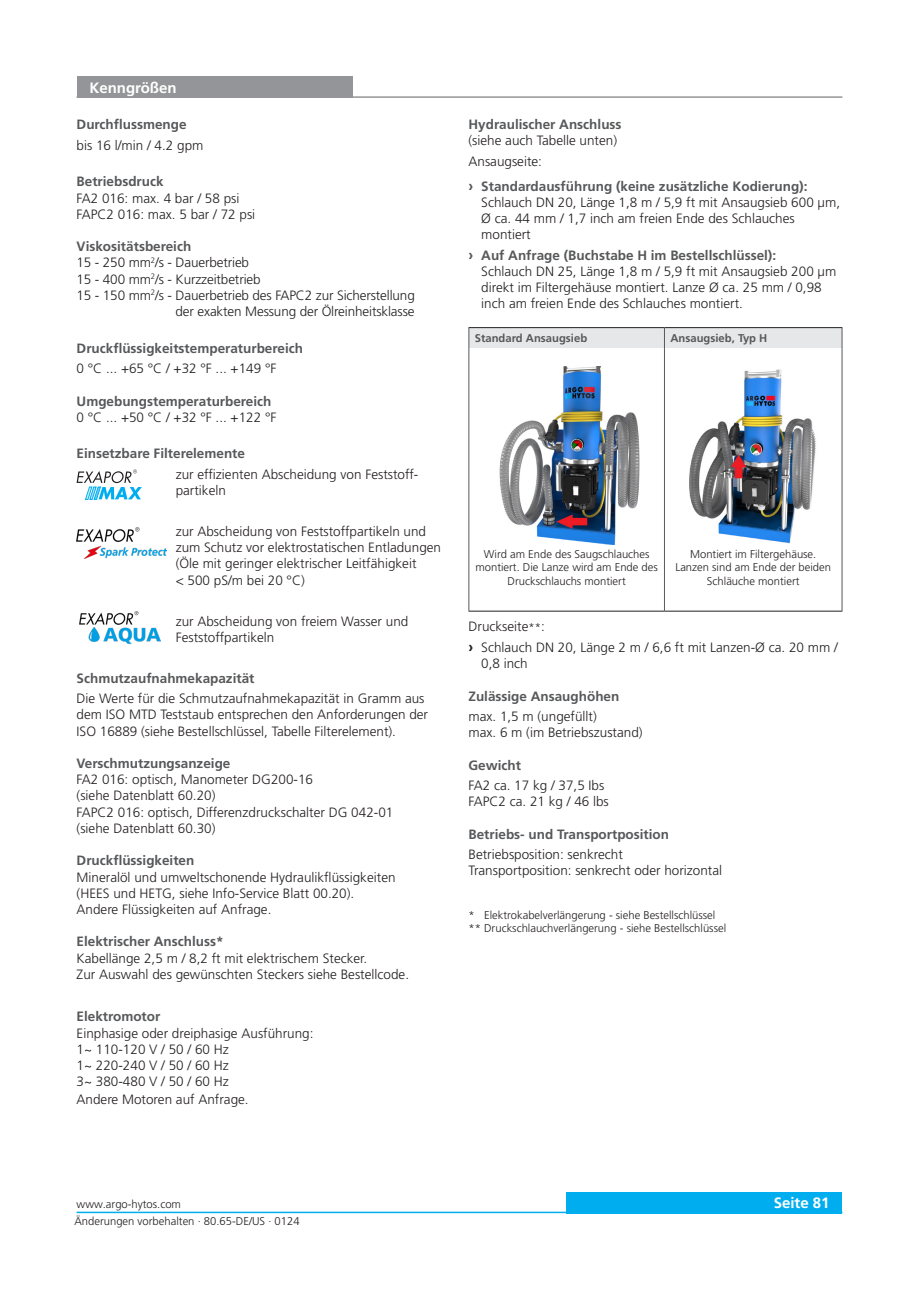
<style>
.page{position:relative;width:919px;height:1289px;background:#fff}
.page>*{position:absolute;margin:0;border:0;box-sizing:border-box;transform-origin:0 0}
._04_Headline_white{font:700 15px "Frutiger LT Pro";color:#fff}
._06_Copytext{font:300 13.5px/16.2px "Frutiger LT Pro";color:#231f20}
._05_Subline_Copytext{font:300 13.5px/16.2px "Frutiger LT Pro";color:#231f20}
._05_Subline_Copytext-2{font:700 13.5px "Frutiger LT Pro";color:#57585a}
._06_Copytext-2{font:700 13.5px "Frutiger LT Pro";color:#57585a}
._08_Legend{font:300 11.25px/13.5px "Frutiger LT Pro";color:#231f20}
.Copytext{font:300 11.25px/13.5px "Frutiger LT Pro";color:#231f20;text-align:center}
._05_Subline_Copytext-3{font:700 11.25px "Frutiger LT Pro";color:#57585a}
.s1{font-weight:700;color:#57585a}
.s2{font-weight:700;font-size:15px;color:#57585a}
.s3{font-size:11.25px}
.s4{font-weight:700;font-size:15px}
</style>
<div class="page">
<div style="left:566px;top:1191px;width:276px;height:22px;background:#00aeef"></div>
<hr style="left:77px;top:1211px;width:765px;height:2px;background:#00aeef">
<div style="left:77px;top:77px;width:275px;height:21px;background:#939598"></div>
<hr style="left:77px;top:96px;width:765px;height:2px;background:#939598">
<svg style="left:468px;top:327px;width:374px;height:21px;background:#dbdcde"></svg>
<hr style="left:468px;top:348px;width:1px;height:262px;background:#57585a">
<hr style="left:664px;top:348px;width:1px;height:262px;background:#57585a">
<hr style="left:841px;top:348px;width:1px;height:262px;background:#57585a">
<hr style="left:468px;top:610px;width:196px;height:1px;background:#231f20">
<hr style="left:664px;top:610px;width:178px;height:1px;background:#231f20">
<img style="left:499px;top:367px;width:141px;height:177px">
<img style="left:689px;top:369px;width:127px;height:175px">
<img style="left:80px;top:611px;width:80px;height:33px">
<svg style="left:77px;top:469px;width:64px;height:31px"></svg>
<img style="left:77px;top:527px;width:89px;height:31px">
<p class="_04_Headline_white" style="left:89px;top:79px;width:89px">Kenngrößen</p>
<p class="_05_Subline_Copytext-2" style="left:77px;top:117px;width:111px">Durchflussmenge</p>
<p class="_05_Subline_Copytext" style="left:77px;top:137px;width:128px">bis 16 l/min / 4.2 gpm</p>
<p class="_06_Copytext-2" style="left:77px;top:174px;width:89px">Betriebsdruck</p>
<p class="_06_Copytext" style="left:77px;top:190px;width:164px">FA2 016: max. 4 bar / 58 psi</p>
<p class="_06_Copytext" style="left:77px;top:206px;width:180px">FAPC2 016: max. 5 bar / 72 psi</p>
<p class="_06_Copytext-2" style="left:77px;top:238px;width:116px">Viskositätsbereich</p>
<p class="_06_Copytext" style="left:77px;top:255px;width:174px">15 - 250 mm<sup>2</sup>/s - Dauerbetrieb</p>
<p class="_06_Copytext" style="left:77px;top:271px;width:186px">15 - 400 mm<sup>2</sup>/s - Kurzzeitbetrieb</p>
<p class="_06_Copytext" style="left:77px;top:287px;width:340px;text-align:right">15 - 150 mm<sup>2</sup>/s - Dauerbetrieb des FAPC2 zur Sicherstellung der exakten Messung der Ölreinheitsklasse</p>
<p class="_05_Subline_Copytext-2" style="left:77px;top:340px;width:228px">Druckflüssigkeitstemperaturbereich</p>
<p class="_06_Copytext" style="left:77px;top:360px;width:201px">0 °C ... +65 °C / +32 °F ... +149 °F</p>
<p class="_06_Copytext-2" style="left:77px;top:393px;width:196px">Umgebungstemperaturbereich</p>
<p class="_06_Copytext" style="left:77px;top:409px;width:201px">0 °C ... +50 °C / +32 °F ... +122 °F</p>
<p class="_05_Subline_Copytext-2" style="left:77px;top:446px;width:170px">Einsetzbare Filterelemente</p>
<p class="_05_Subline_Copytext" style="left:176px;top:466px;width:244px">zur effizienten Abscheidung von Feststoff&shy;partikeln</p>
<p class="_05_Subline_Copytext" style="left:176px;top:523px;width:267px">zur Abscheidung von Feststoffpartikeln und zum Schutz vor elektrostatischen Entladungen (Öle mit geringer elektrischer Leitfähigkeit<br>&lt; 500 pS/m bei 20 °C)</p>
<p class="_05_Subline_Copytext" style="left:176px;top:613px;width:234px">zur Abscheidung von freiem Wasser und<br>Feststoffpartikeln</p>
<p class="_05_Subline_Copytext-2" style="left:77px;top:670px;width:179px">Schmutzaufnahmekapazität</p>
<p class="_06_Copytext" style="left:77px;top:690px;width:353px">Die Werte für die Schmutzaufnahmekapazität in Gramm aus dem ISO MTD Teststaub entsprechen den Anforderungen der<br>ISO 16889 (siehe Bestellschlüssel, Tabelle Filterelement).</p>
<p class="_06_Copytext-2" style="left:77px;top:755px;width:155px">Verschmutzungsanzeige</p>
<p class="_06_Copytext" style="left:77px;top:771px;width:318px">FA2 016: optisch, Manometer DG200-16<br>(siehe Datenblatt 60.20)<br>FAPC2 016: optisch, Differenzdruckschalter DG 042-01 (siehe Datenblatt 60.30)</p>
<p class="_06_Copytext-2" style="left:77px;top:852px;width:119px">Druckflüssigkeiten</p>
<p class="_06_Copytext" style="left:77px;top:868px;width:320px">Mineralöl und umweltschonende Hydraulikflüssigkeiten (HEES und HETG, siehe Info-Service Blatt 00.20).<br>Andere Flüssigkeiten auf Anfrage.</p>
<p class="_05_Subline_Copytext" style="left:77px;top:933px;width:334px"><span class="s1">Elektrischer Anschluss*<br></span>Kabellänge 2,5 m / 8,2 ft mit elektrischem Stecker.<br>Zur Auswahl des gewünschten Steckers siehe Bestellcode.</p>
<p class="_06_Copytext-2" style="left:77px;top:1008px;width:85px">Elektromotor</p>
<p class="_06_Copytext" style="left:77px;top:1024px;width:238px">Einphasige oder dreiphasige Ausführung:<br>1~ 110-120 V / 50 / 60 Hz<br>1~ 220-240 V / 50 / 60 Hz<br>3~ 380-480 V / 50 / 60 Hz</p>
<p class="_06_Copytext" style="left:77px;top:1091px;width:174px">Andere Motoren auf Anfrage.</p>
<p class="_05_Subline_Copytext" style="left:468px;top:117px;width:154px"><span class="s1">Hydraulischer Anschluss </span>(siehe auch Tabelle unten)</p>
<p class="_05_Subline_Copytext" style="left:468px;top:153px;width:75px">Ansaugseite:</p>
<p class="_06_Copytext" style="left:481px;top:178px;width:360px;text-indent:-13px"><span class="s2">›</span> <span class="s1">Standardausführung (keine zusätzliche Kodierung):<br></span>Schlauch DN 20, Länge 1,8 m / 5,9 ft mit Ansaugsieb 600 µm, Ø ca. 44 mm / 1,7 inch am freien Ende des Schlauches montiert</p>
<p class="_06_Copytext" style="left:481px;top:247px;width:356px;text-indent:-13px"><span class="s2">›</span> <span class="s1">Auf Anfrage (Buchstabe H im Bestellschlüssel):<br></span>Schlauch DN 25, Länge 1,8 m / 5,9 ft mit Ansaugsieb 200 µm direkt im Filtergehäuse montiert. Lanze Ø ca. 25 mm / 0,98 inch am freien Ende des Schlauches montiert.</p>
<p class="_05_Subline_Copytext-3" style="left:475px;top:331px;width:114px">Standard Ansaugsieb</p>
<p class="_05_Subline_Copytext-3" style="left:670px;top:331px;width:98px">Ansaugsieb, Typ H</p>
<p class="Copytext" style="left:475px;top:547px;width:184px">Wird am Ende des Saugschlauches montiert. Die Lanze wird am Ende des<br>Druckschlauchs montiert</p>
<p class="Copytext" style="left:675px;top:547px;width:157px">Montiert im Filtergehäuse.<br>Lanzen sind am Ende der beiden<br>Schläuche montiert</p>
<p class="_06_Copytext" style="left:468px;top:618px;width:78px">Druckseite<span class="s3">**</span>:</p>
<p class="_06_Copytext" style="left:481px;top:639px;width:358px;text-indent:-13px"><span class="s4">›</span> Schlauch DN 20, Länge 2 m / 6,6 ft mit Lanzen-Ø ca. 20 mm /<br>0,8 inch</p>
<p class="_05_Subline_Copytext-2" style="left:468px;top:688px;width:152px">Zulässige Ansaughöhen</p>
<p class="_06_Copytext" style="left:468px;top:708px;width:130px">max. 1,5 m (ungefüllt)</p>
<p class="_06_Copytext" style="left:468px;top:724px;width:176px">max. 6 m (im Betriebszustand)</p>
<p class="_05_Subline_Copytext-2" style="left:468px;top:757px;width:54px">Gewicht</p>
<p class="_06_Copytext" style="left:468px;top:777px;width:137px">FA2 ca. 17 kg / 37,5 Ibs</p>
<p class="_06_Copytext" style="left:468px;top:793px;width:142px">FAPC2 ca. 21 kg / 46 lbs</p>
<p class="_05_Subline_Copytext-2" style="left:468px;top:826px;width:202px">Betriebs- und Transportposition</p>
<p class="_06_Copytext" style="left:468px;top:846px;width:156px">Betriebsposition: senkrecht</p>
<p class="_06_Copytext" style="left:468px;top:862px;width:255px">Transportposition: senkrecht oder horizontal</p>
<p class="_08_Legend" style="left:468px;top:908px;width:259px">* Elektrokabelverlängerung - siehe Bestellschlüssel ** Druckschlauchverlängerung - siehe Bestellschlüssel</p>
<p class="_08_Legend" style="left:77px;top:1196px;width:106px">www.argo-hytos.com</p>
<p class="_04_Headline_white" style="left:773px;top:1194px;width:57px">Seite 81</p>
<p class="_08_Legend" style="left:74px;top:1214px;width:227px">Änderungen vorbehalten · 80.65-DE/US · 0124</p>
</div>
